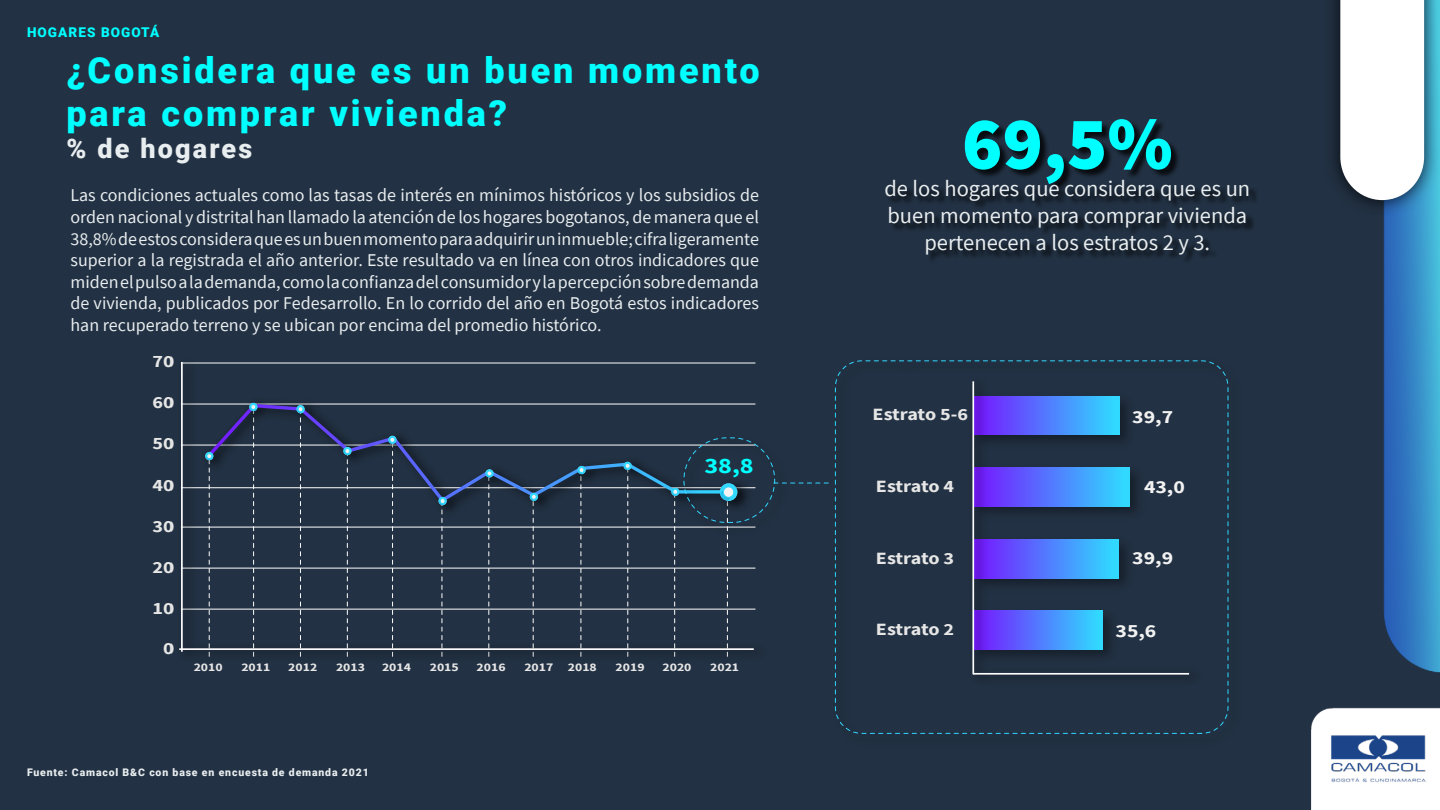
<style>
.page{position:relative;width:1440px;height:810px;background:#223143}
.page>*{position:absolute;margin:0;border:0;box-sizing:border-box;transform-origin:0 0}
.t1{font:900 75px "Source Sans Pro";color:#0ff}
.t2{font:900 36px/43.2px "Roboto";letter-spacing:.08em;color:#0ff}
.t3{font:900 27px "Roboto";letter-spacing:.08em;color:#e8edef}
.t4{font:22.5px/27px "Source Sans Pro";color:#e8edef;text-align:center}
.t5{font:700 22.35px "Source Sans Pro";color:#0ff;scale:1.17 1}
.t6{font:700 18.52px "Source Sans Pro";color:#f2f2f2;scale:1.17 1}
.t7{font:18px/21.6px "Source Sans Pro";color:#e8edef;text-align:justify}
.t8{font:700 17.25px "Source Sans Pro";letter-spacing:-.02em;color:#e6e6e6;scale:1.17 1}
.t9{font:900 13.5px "Roboto";letter-spacing:.08em;color:#0ff}
.t10{font:700 11.7px "Source Sans Pro";color:#e6e6e6;scale:1.17 1}
.t11{font:900 10.5px "Roboto";letter-spacing:.08em;color:#e8edef}
</style>
<div class="page">
<img style="left:1331px;top:734px;width:96px;height:51px">
<img style="left:1324px;top:0;width:115px;height:216px">
<svg style="left:1340px;top:0;width:84px;height:200px"></svg>
<div style="left:887px;top:120px;width:371px;height:143px;background:#000;opacity:.75"></div>
<img style="left:172px;top:352px;width:600px;height:315px">
<hr style="left:179px;top:648px;width:575px;height:2px;background:#fff">
<hr style="left:181px;top:362px;width:2px;height:290px;background:#fff">
<img style="left:677px;top:431px;width:117px;height:110px">
<div style="left:683px;top:437px;width:92px;height:86px;border:1px dashed #31d8ff;border-radius:42px"></div>
<img style="left:828px;top:354px;width:419px;height:398px">
<svg style="left:774px;top:483px;width:58px;height:1px"></svg>
<p class="t9" style="left:27px;top:23px;width:134px">HOGARES BOGOTÁ</p>
<h2 class="t2" style="left:66px;top:47px;width:695px">¿Considera que es un buen momento para comprar vivienda?</h2>
<h3 class="t3" style="left:66px;top:130px;width:187px">% de hogares</h3>
<p class="t7" style="left:70px;top:184px;width:690px">Las condiciones actuales como las tasas de interés en mínimos históricos y los subsidios de orden nacional y distrital han llamado la atención de los hogares bogotanos, de manera que el 38,8% de estos considera que es un buen momento para adquirir un inmueble; cifra ligeramente superior a la registrada el año anterior. Este resultado va en línea con otros indicadores que miden el pulso a la demanda, como la confianza del consumidor y la percepción sobre demanda de vivienda, publicados por Fedesarrollo. En lo corrido del año en Bogotá estos indicadores han recuperado terreno y se ubican por encima del promedio histórico.</p>
<p class="t8" style="left:152px;top:350px;width:20px">70</p>
<p class="t8" style="left:152px;top:391px;width:20px">60</p>
<p class="t8" style="left:152px;top:432px;width:20px">50</p>
<p class="t8" style="left:152px;top:473px;width:20px">40</p>
<p class="t8" style="left:152px;top:514px;width:20px">30</p>
<p class="t8" style="left:152px;top:555px;width:20px">20</p>
<p class="t8" style="left:152px;top:596px;width:20px">10</p>
<p class="t8" style="left:163px;top:636px;width:11px">0</p>
<p class="t5" style="left:704px;top:450px;width:44px">38,8</p>
<p class="t10" style="left:194px;top:659px;width:26px">2010</p>
<p class="t10" style="left:241px;top:659px;width:26px">2011</p>
<p class="t10" style="left:288px;top:659px;width:26px">2012</p>
<p class="t10" style="left:336px;top:659px;width:26px">2013</p>
<p class="t10" style="left:382px;top:659px;width:26px">2014</p>
<p class="t10" style="left:430px;top:659px;width:26px">2015</p>
<p class="t10" style="left:477px;top:659px;width:26px">2016</p>
<p class="t10" style="left:524px;top:659px;width:63px">2017 2018</p>
<p class="t10" style="left:616px;top:659px;width:26px">2019</p>
<p class="t10" style="left:663px;top:659px;width:26px">2020</p>
<p class="t10" style="left:710px;top:659px;width:26px">2021</p>
<p class="t11" style="left:27px;top:765px;width:343px">Fuente: Camacol B&amp;C con base en encuesta de demanda 2021</p>
<h1 class="t1" style="left:962px;top:92px;width:212px">69,5%</h1>
<p class="t4" style="left:884px;top:175px;width:367px">de los hogares que considera que es un buen momento para comprar vivienda pertenecen a los estratos 2 y 3.</p>
<p class="t8" style="left:873px;top:403px;width:83px">Estrato 5-6</p>
<p class="t6" style="left:1132px;top:404px;width:36px">39,7</p>
<p class="t8" style="left:876px;top:474px;width:68px">Estrato 4</p>
<p class="t6" style="left:1144px;top:475px;width:36px">43,0</p>
<p class="t8" style="left:876px;top:546px;width:68px">Estrato 3</p>
<p class="t6" style="left:1132px;top:545px;width:36px">39,9</p>
<p class="t8" style="left:876px;top:617px;width:68px">Estrato 2</p>
<p class="t6" style="left:1116px;top:618px;width:36px">35,6</p>
</div>
